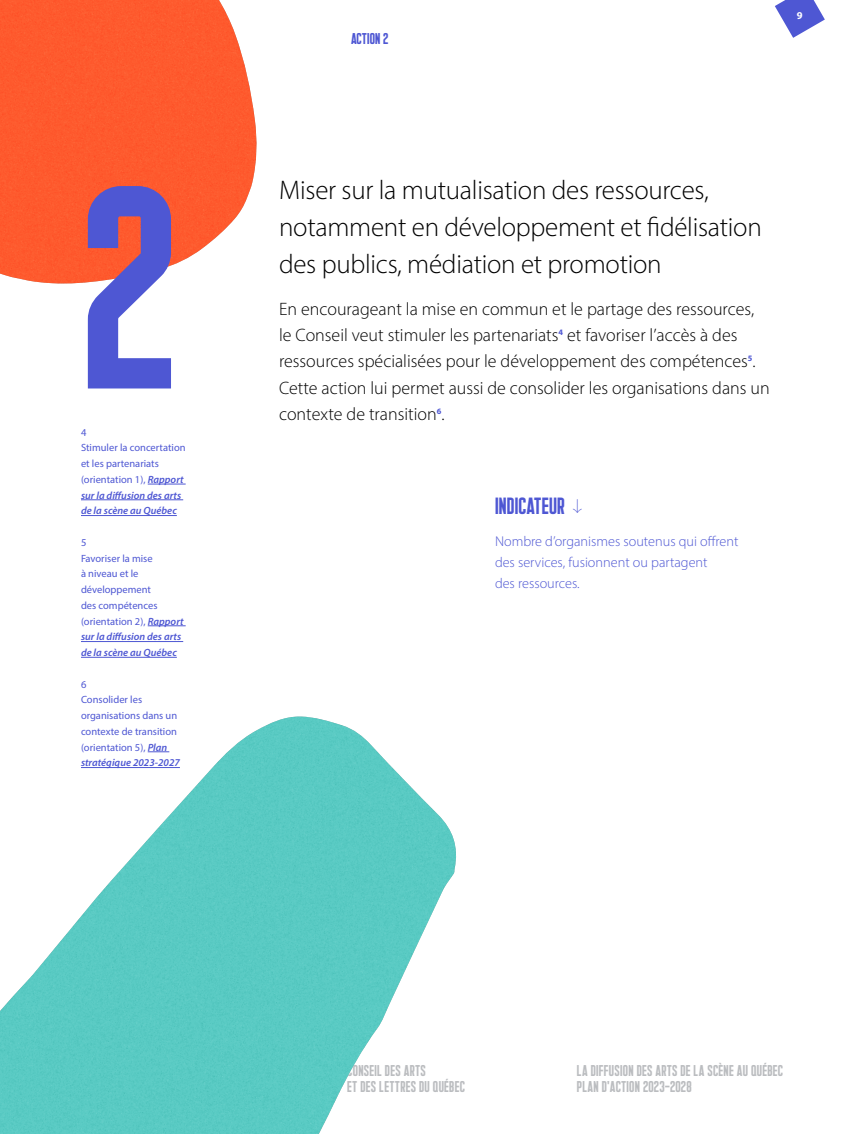
<style>
.page{position:relative;width:864px;height:1134px;background:#fff}
.page>*{position:absolute;margin:0;border:0;box-sizing:border-box;transform-origin:0 0}
.Titre{font:275.4px "Kane Display";color:#4e57d3}
.t1{font:300 27px/36.8px "Myriad Pro";letter-spacing:-.01em;color:#000}
.Courant{font:22.5px "Kane Display";letter-spacing:.01em;color:#4e57d3}
.Courant-2{font:300 18px/26.2px "Myriad Pro";color:#000}
.t2{font:15px/15.8px "Kane Display";letter-spacing:.02em;color:#bbbdc0}
.Navigation__Top{font:15px "Kane Display";letter-spacing:.01em;color:#4e57d3}
.Courant-3{font:300 14.25px/21px "Myriad Pro";color:#4e57d3}
.t3{font:10.5px/15.8px "Myriad Pro";color:#4e57d3}
.t4{font:700 10.5px "Myriad Pro";color:#fff}
.s1{font-weight:600;font-style:italic}
.s2{font-family:"Sharp Grotesk";font-weight:100}
</style>
<div class="page">
<svg style="left:775px;top:0;width:50px;height:38px"></svg>
<img style="left:0;top:0;width:257px;height:284px">
<img style="left:0;top:717px;width:456px;height:417px">
<hr style="left:148px;top:484px;width:38px;height:1px;background:#4e57d3">
<hr style="left:81px;top:500px;width:102px;height:1px;background:#4e57d3">
<hr style="left:81px;top:515px;width:96px;height:1px;background:#4e57d3">
<hr style="left:148px;top:626px;width:38px;height:1px;background:#4e57d3">
<hr style="left:81px;top:641px;width:102px;height:1px;background:#4e57d3">
<hr style="left:81px;top:657px;width:96px;height:1px;background:#4e57d3">
<svg style="left:148px;top:752px;width:21px;height:1px"></svg>
<hr style="left:81px;top:767px;width:99px;height:1px;background:#4e57d3">
<p class="Titre" style="left:81px;top:112px;width:98px">2</p>
<p class="t3" style="left:81px;top:424px;width:7px">4</p>
<p class="t3" style="left:81px;top:440px;width:106px">Stimuler la concertation et les partenariats (orientation 1), <span class="s1">Rapport sur la diffusion des arts de la scène au Québec</span></p>
<p class="t3" style="left:81px;top:534px;width:7px">5</p>
<p class="t3" style="left:81px;top:550px;width:104px">Favoriser la mise<br>à niveau et le développement<br>des compétences (orientation 2), <span class="s1">Rapport sur la diffusion des arts de la scène au Québec</span></p>
<p class="t3" style="left:81px;top:676px;width:7px">6</p>
<p class="t3" style="left:81px;top:692px;width:100px">Consolider les organisations dans un contexte de transition (orientation 5), <span class="s1">Plan stratégique 2023-2027</span></p>
<p class="Navigation__Top" style="left:351px;top:29px;width:39px">ACTION 2</p>
<p class="t4" style="left:797px;top:8px;width:7px">9</p>
<p class="t1" style="left:279px;top:172px;width:484px">Miser sur la mutualisation des ressources, notamment en développement et fidélisation des publics, médiation et promotion</p>
<p class="Courant-2" style="left:279px;top:296px;width:492px">En encourageant la mise en commun et le partage des ressources, le Conseil veut stimuler les partenariats<sup>4</sup> et favoriser l’accès à des ressources spécialisées pour le développement des compétences<sup>5</sup>.<br>Cette action lui permet aussi de consolider les organisations dans un contexte de transition<sup>6</sup>.</p>
<p class="Courant" style="left:495px;top:492px;width:93px">INDICATEUR <span class="s2">↓</span></p>
<p class="Courant-3" style="left:495px;top:531px;width:245px">Nombre d’organismes soutenus qui offrent des services, fusionnent ou partagent<br>des ressources.</p>
<h3 class="t2" style="left:347px;top:1062px;width:119px">CONSEIL DES ARTS<br>ET DES LETTRES DU QUÉBEC</h3>
<h3 class="t2" style="left:577px;top:1062px;width:208px">LA DIFFUSION DES ARTS DE LA SCÈNE AU QUÉBEC<br>PLAN DˇACTION 2023–2028</h3>
</div>
